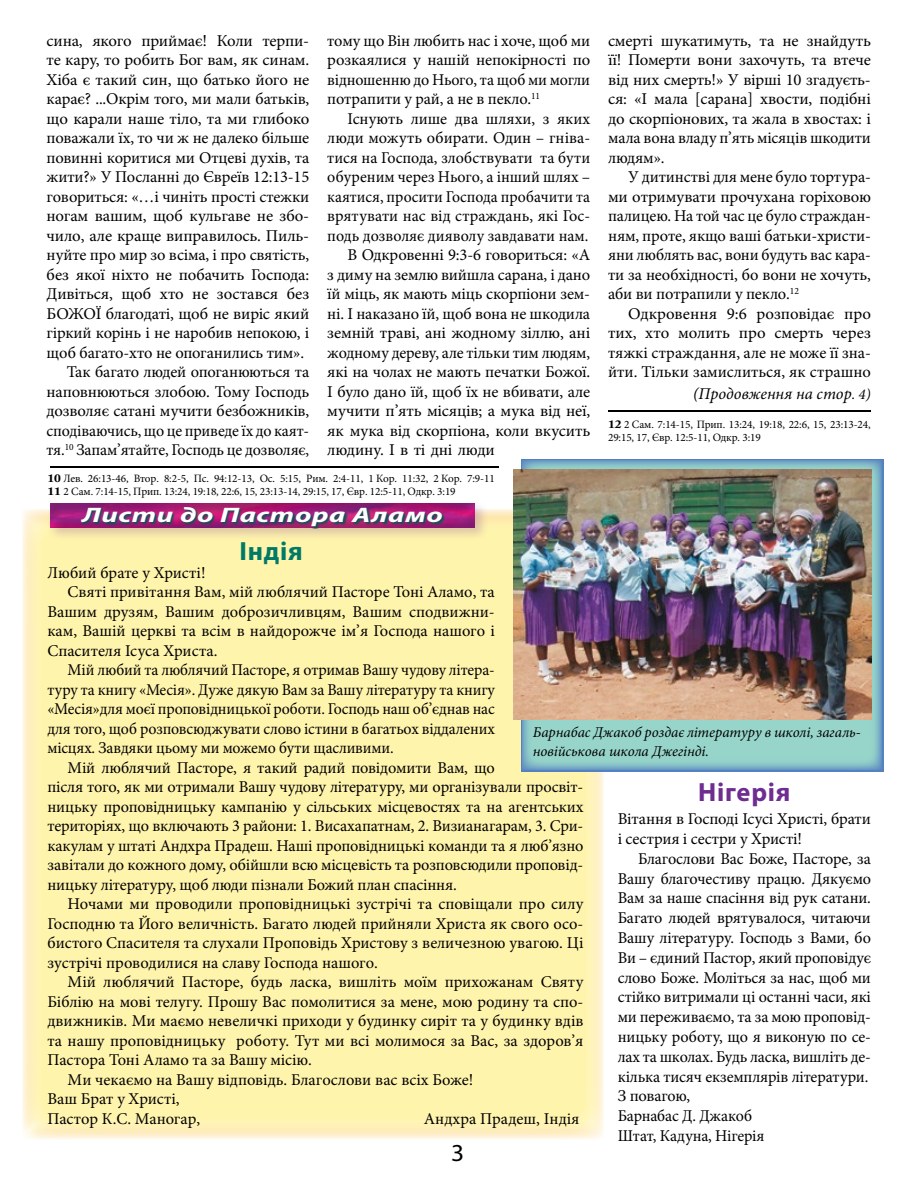
<style>
.page{position:relative;width:918px;height:1188px;background:#fff}
.page>*{position:absolute;margin:0;border:0;box-sizing:border-box;transform-origin:0 0}
.t1{font:700 26.4px "Myriad Pro";letter-spacing:.03em;color:#6f2c91}
.t2{font:700 26.4px "Myriad Pro";letter-spacing:.03em;color:#007a66}
.t3{font:24.45px "Myriad Pro";color:#000;scale:1.04 1}
.t4{font:italic 700 21px "Myriad Pro";letter-spacing:.02em;color:#fff;scale:1.4 1}
.t5{font:16.5px/19.5px "Minion Pro";letter-spacing:-.01em;color:#000;text-align:justify}
.t6{font:16.5px "Minion Pro";letter-spacing:-.01em;color:#000;scale:.96 1}
.t7{font:16.5px "Minion Pro";letter-spacing:-.01em;color:#000;scale:.95 1}
.t8{font:italic 16.5px "Minion Pro";color:#000}
.t9{font:italic 15px/19.5px "Minion Pro";color:#000}
.t10{font:11.25px/13.5px "Minion Pro";letter-spacing:-.01em;color:#000}
.s1{font-size:15px}
.s2{font-family:"Adobe Caslon Pro";font-weight:700}
</style>
<div class="page">
<div style="left:9px;top:497px;width:608px;height:643px;background:#faa61a;opacity:.5"></div>
<div style="left:37px;top:453px;width:474px;height:15px;background:#000;opacity:.5"></div>
<div style="left:595px;top:398px;width:289px;height:15px;background:#000;opacity:.5"></div>
<div style="left:47px;top:501px;width:441px;height:40px;background:#6f2c91;opacity:.24"></div>
<div style="left:37px;top:492px;width:450px;height:36px;background:#0e5256;opacity:.4"></div>
<svg style="left:81px;top:507px;width:364px;height:22px;background:#7f316e"></svg>
<svg style="left:522px;top:461px;width:360px;height:309px;background:#8fcac7"></svg>
<img style="left:514px;top:470px;width:358px;height:250px">
<p class="t5" style="left:47px;top:31px;width:264px">сина, якого приймає! Коли терпи-</p>
<p class="t5" style="left:47px;top:50px;width:264px">те кару, то робить Бог вам, як синам.</p>
<p class="t5" style="left:47px;top:70px;width:264px">Хіба є такий син, що батько його не</p>
<p class="t5" style="left:47px;top:89px;width:264px">карає? ...Окрім того, ми мали батьків,</p>
<p class="t5" style="left:47px;top:109px;width:264px">що карали наше тіло, та ми глибоко</p>
<p class="t5" style="left:47px;top:128px;width:264px">поважали їх, то чи ж не далеко більше</p>
<p class="t5" style="left:47px;top:148px;width:264px">повинні коритися ми Отцеві духів, та</p>
<p class="t5" style="left:47px;top:167px;width:264px">жити?» У Посланні до Євреїв 12:13-15</p>
<p class="t5" style="left:47px;top:187px;width:264px">говориться: «…і чиніть прості стежки</p>
<p class="t5" style="left:47px;top:206px;width:264px">ногам вашим, щоб кульгаве не збо-</p>
<p class="t5" style="left:47px;top:226px;width:264px">чило, але краще виправилось. Пиль-</p>
<p class="t5" style="left:47px;top:245px;width:264px">нуйте про мир зо всіма, і про святість,</p>
<p class="t5" style="left:47px;top:265px;width:264px">без якої ніхто не побачить Господа:</p>
<p class="t5" style="left:47px;top:284px;width:264px">Дивіться, щоб хто не зостався без</p>
<p class="t5" style="left:47px;top:304px;width:264px">БОЖОЇ благодаті, щоб не виріс який</p>
<p class="t5" style="left:47px;top:323px;width:264px">гіркий корінь і не наробив непокою, і</p>
<p class="t5" style="left:47px;top:343px;width:259px">щоб багато-хто не опоганились тим».</p>
<p class="t5" style="left:67px;top:362px;width:244px">Так багато людей опоганюються та</p>
<p class="t5" style="left:47px;top:382px;width:264px">наповнюються злобою. Тому Господь</p>
<p class="t5" style="left:47px;top:401px;width:264px">дозволяє сатані мучити безбожників,</p>
<p class="t5" style="left:47px;top:421px;width:264px">сподіваючись, що це приведе їх до каят-</p>
<p class="t5" style="left:47px;top:440px;width:264px">тя.<sup>10</sup> Запам’ятайте, Господь це дозволяє,</p>
<p class="t5" style="left:327px;top:31px;width:264px">тому що Він любить нас і хоче, щоб ми розкаялися у нашій непокірності по відношенню до Нього, та щоб ми могли потрапити у рай, а не в пекло.<sup>11</sup></p>
<p class="t5" style="left:348px;top:109px;width:244px">Існують лише два шляхи, з яких</p>
<p class="t5" style="left:327px;top:128px;width:264px">люди можуть обирати. Один – гніва-</p>
<p class="t5" style="left:327px;top:148px;width:264px">тися на Господа, злобствувати та бути</p>
<p class="t5" style="left:327px;top:167px;width:264px">обуреним через Нього, а інший шлях –</p>
<p class="t7" style="left:327px;top:185px;width:278px">каятися, просити Господа пробачити та</p>
<p class="t5" style="left:327px;top:206px;width:264px">врятувати нас від страждань, які Гос-</p>
<p class="t5" style="left:327px;top:226px;width:263px">подь дозволяє дияволу завдавати нам.</p>
<p class="t5" style="left:348px;top:245px;width:244px">В Одкровенні 9:3-6 говориться: «А</p>
<p class="t5" style="left:327px;top:265px;width:264px">з диму на землю вийшла сарана, і дано</p>
<p class="t5" style="left:327px;top:284px;width:264px">їй міць, як мають міць скорпіони зем-</p>
<p class="t5" style="left:327px;top:304px;width:264px">ні. І наказано їй, щоб вона не шкодила</p>
<p class="t5" style="left:327px;top:323px;width:264px">земній траві, ані жодному зіллю, ані</p>
<p class="t5" style="left:327px;top:343px;width:264px">жодному дереву, але тільки тим людям,</p>
<p class="t5" style="left:327px;top:362px;width:264px">які на чолах не мають печатки Божої.</p>
<p class="t5" style="left:327px;top:382px;width:264px">І було дано їй, щоб їх не вбивати, але</p>
<p class="t5" style="left:327px;top:401px;width:264px">мучити п’ять місяців; а мука від неї,</p>
<p class="t5" style="left:327px;top:421px;width:264px">як мука від скорпіона, коли вкусить</p>
<p class="t5" style="left:327px;top:440px;width:169px">людину. І в ті дні люди</p>
<p class="t5" style="left:608px;top:31px;width:264px">смерті шукатимуть, та не знайдуть її! Померти вони захочуть, та втече від них смерть!» У вірші 10 згадуєть&shy;ся: «І мала [сарана] хвости, подібні до скорпіонових, та жала в хвостах: і мала вона владу п’ять місяців шкодити людям».</p>
<p class="t5" style="left:608px;top:167px;width:264px;text-indent:20px">У дитинстві для мене було тортура&shy;ми отримувати прочухана горіховою палицею. На той час це було страждан&shy;ням, проте, якщо ваші батьки-христи&shy;яни люблять вас, вони будуть вас кара&shy;ти за необхідності, бо вони не хочуть, аби ви потрапили у пекло.<sup>12</sup></p>
<p class="t5" style="left:608px;top:304px;width:264px;text-indent:20px">Одкровення 9:6 розповідає про тих, хто молить про смерть через тяжкі страждання, але не може її зна&shy;йти. Тільки замислиться, як страшно</p>
<p class="t8" style="left:693px;top:383px;width:179px">(Продовження на стор<span class="s1">. 4)</span></p>
<p class="t10" style="left:608px;top:418px;width:264px"><span class="s2">12</span> 2 Сам. 7:14-15, Прип. 13:24, 19:18, 22:6, 15, 23:13-24,<br>29:15, 17, Євр. 12:5-11, Одкр. 3:19</p>
<p class="t10" style="left:47px;top:472px;width:449px"><span class="s2">10</span> Лев. 26:13-46, Втор. 8:2-5, Пс. 94:12-13, Ос. 5:15, Рим. 2:4-11, 1 Кор. 11:32, 2 Кор. 7:9-11<br><span class="s2">11</span> 2 Сам. 7:14-15, Прип. 13:24, 19:18, 22:6, 15, 23:13-14, 29:15, 17, Євр. 12:5-11, Одкр. 3:19</p>
<p class="t4" style="left:82px;top:501px;width:259px">Листи до Пастора Аламо</p>
<p class="t5" style="left:47px;top:563px;width:160px">Любий брате у Христі!</p>
<p class="t5" style="left:68px;top:583px;width:429px">Святі привітання Вам, мій люблячий Пасторе Тоні Аламо, та</p>
<p class="t5" style="left:47px;top:602px;width:449px">Вашим друзям, Вашим доброзичливцям, Вашим сподвижни-</p>
<p class="t5" style="left:47px;top:622px;width:449px">кам, Вашій церкві та всім в найдорожче ім’я Господа нашого і</p>
<p class="t5" style="left:47px;top:641px;width:172px">Спасителя Ісуса Христа.</p>
<p class="t6" style="left:68px;top:659px;width:446px">Мій любий та люблячий Пасторе, я отримав Вашу чудову літера-</p>
<p class="t6" style="left:47px;top:679px;width:468px">туру та книгу «Месія». Дуже дякую Вам за Вашу літературу та книгу</p>
<p class="t6" style="left:47px;top:698px;width:468px">«Месія»для моєї проповідницької роботи. Господь наш об’єднав нас</p>
<p class="t6" style="left:47px;top:718px;width:468px">для того, щоб розповсюджувати слово істини в багатьох віддалених</p>
<p class="t6" style="left:47px;top:737px;width:362px">місцях. Завдяки цьому ми можемо бути щасливими.</p>
<p class="t5" style="left:68px;top:758px;width:429px">Мій люблячий Пасторе, я такий радий повідомити Вам, що</p>
<p class="t5" style="left:47px;top:778px;width:538px">після того, як ми отримали Вашу чудову літературу, ми організували просвіт-</p>
<p class="t5" style="left:47px;top:797px;width:538px">ницьку проповідницьку кампанію у сільських місцевостях та на агентських</p>
<p class="t5" style="left:47px;top:817px;width:538px">територіях, що включають 3 райони: 1. Висахапатнам, 2. Визианагарам, 3. Сри-</p>
<p class="t5" style="left:47px;top:836px;width:538px">какулам у штаті Андхра Прадеш. Наші проповідницькі команди та я люб’язно</p>
<p class="t5" style="left:47px;top:856px;width:538px">завітали до кожного дому, обійшли всю місцевість та розповсюдили проповід-</p>
<p class="t5" style="left:47px;top:875px;width:411px">ницьку літературу, щоб люди пізнали Божий план спасіння.</p>
<p class="t5" style="left:68px;top:895px;width:517px">Ночами ми проводили проповідницькі зустрічі та сповіщали про силу</p>
<p class="t5" style="left:47px;top:914px;width:538px">Господню та Його величність. Багато людей прийняли Христа як свого осо-</p>
<p class="t5" style="left:47px;top:934px;width:538px">бистого Спасителя та слухали Проповідь Христову з величезною увагою. Ці</p>
<p class="t5" style="left:47px;top:953px;width:332px">зустрічі проводилися на славу Господа нашого.</p>
<p class="t5" style="left:68px;top:973px;width:517px">Мій люблячий Пасторе, будь ласка, вишліть моїм прихожанам Святу</p>
<p class="t5" style="left:47px;top:992px;width:538px">Біблію на мові телугу. Прошу Вас помолитися за мене, мою родину та спо-</p>
<p class="t5" style="left:47px;top:1012px;width:538px">движників. Ми маємо невеличкі приходи у будинку сиріт та у будинку вдів</p>
<p class="t5" style="left:47px;top:1031px;width:538px">та нашу проповідницьку роботу. Тут ми всі молимося за Вас, за здоров’я</p>
<p class="t5" style="left:47px;top:1051px;width:266px">Пастора Тоні Аламо та за Вашу місію.</p>
<p class="t5" style="left:68px;top:1070px;width:407px">Ми чекаємо на Вашу відповідь. Благослови вас всіх Боже!</p>
<p class="t5" style="left:47px;top:1090px;width:134px">Ваш Брат у Христі,</p>
<p class="t5" style="left:47px;top:1109px;width:154px">Пастор К.С. Маногар,</p>
<p class="t5" style="left:424px;top:1109px;width:157px">Андхра Прадеш, Індія</p>
<h1 class="t2" style="left:239px;top:534px;width:65px">Індія</h1>
<p class="t9" style="left:533px;top:722px;width:329px">Барнабас Джакоб роздає літературу в школі, загаль&shy;новійськова школа Джегінді.</p>
<h1 class="t1" style="left:698px;top:775px;width:94px">Нігерія</h1>
<p class="t5" style="left:618px;top:809px;width:255px">Вітання в Господі Ісусі Христі, брати і сестрия і сестри у Христі!</p>
<p class="t5" style="left:618px;top:849px;width:255px;text-align:left;text-indent:20px">Благослови Вас Боже, Пасторе, за<br>Вашу благочестиву працю. Дякуємо<br>Вам за наше спасіння від рук сатани.<br>Багато людей врятувалося, читаючи<br>Вашу літературу. Господь з Вами, бо<br>Ви – єдиний Пастор, який проповідує слово Боже. Моліться за нас, щоб ми стійко витримали ці останні часи, які ми переживаємо, та за мою проповід&shy;ницьку роботу, що я виконую по се&shy;лах та школах. Будь ласка, вишліть де&shy;кілька тисяч екземплярів літератури.<br>З повагою,<br>Барнабас Д. Джакоб<br>Штат, Кадуна, Нігерія</p>
<h2 class="t3" style="left:451px;top:1138px;width:14px">3</h2>
</div>
